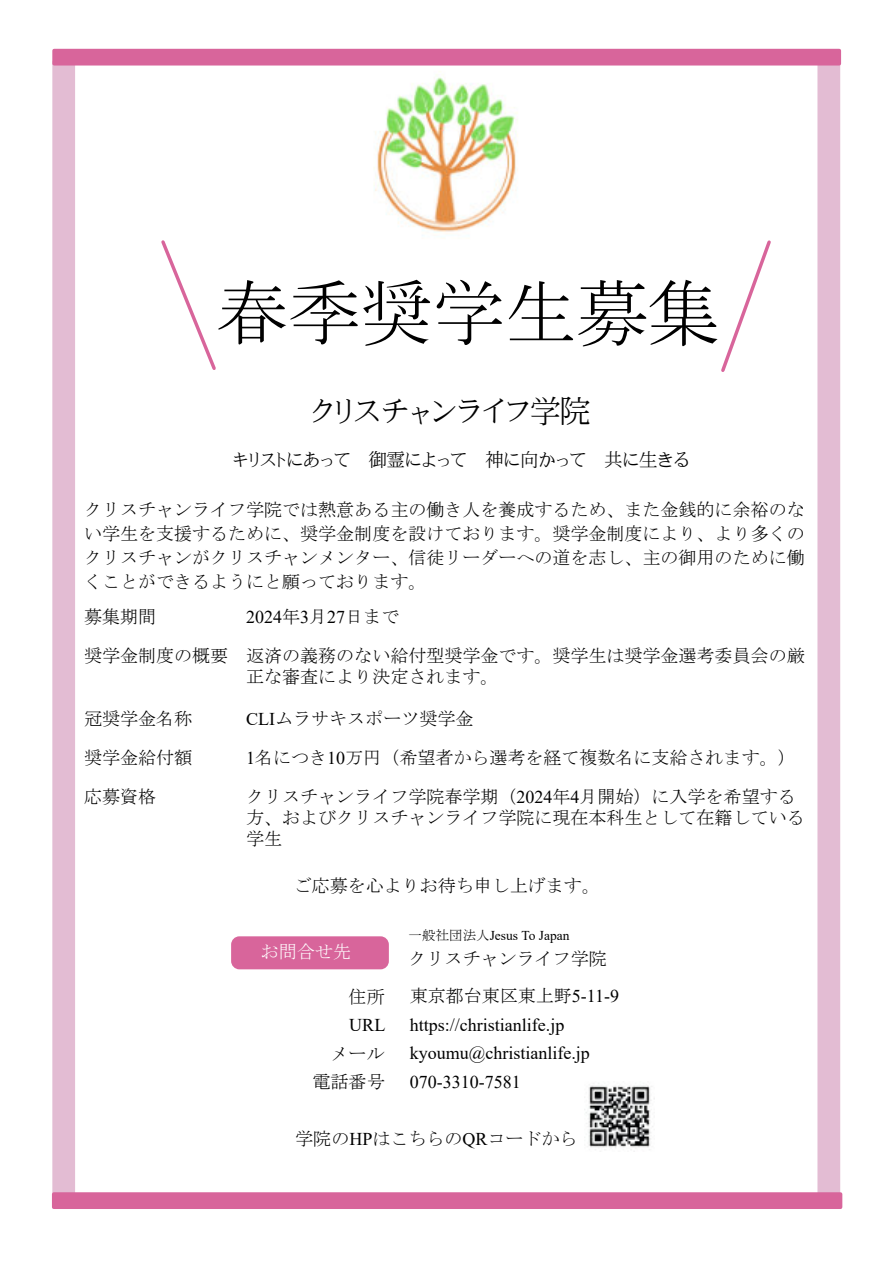
<style>
.page{position:relative;width:894px;height:1263px;background:#fff}
.page>*{position:absolute;margin:0;border:0;box-sizing:border-box;transform-origin:0 0}
.t1{font:72px "MS Mincho";color:#000}
.t2{font:30px "Mingti EGP4 Light SJIS";color:#000}
.t3{font:18px/24px "MS Mincho";color:#000}
.t4{font:18px/28.5px "Times New Roman";color:#000}
.t5{font:18px "Mingti EGP4 Light SJIS";color:#000}
.t6{font:18px "MS Mincho";color:#fff}
.t7{font:13.5px "Times New Roman";color:#000}
.s1{font-family:"MS Mincho"}
.s2{font-family:"Times New Roman"}
</style>
<div class="page">
<div style="left:231px;top:936px;width:158px;height:33px;background:#d8659b;border-radius:8px"></div>
<img style="left:584px;top:1083px;width:69px;height:67px">
<svg style="left:161px;top:240px;width:55px;height:130px"></svg>
<svg style="left:721px;top:240px;width:50px;height:132px"></svg>
<img style="left:266px;top:48px;width:361px;height:188px">
<div style="left:52px;top:60px;width:23px;height:1135px;background:#e3bcd3;border:3px solid #e3bcd3"></div>
<div style="left:817px;top:59px;width:22px;height:1135px;background:#e3bcd3;border:3px solid #e3bcd3"></div>
<div style="left:52px;top:49px;width:788px;height:17px;background:#d8659b;border:3px solid #d8659b"></div>
<div style="left:52px;top:1192px;width:790px;height:17px;background:#d8659b;border:3px solid #d8659b"></div>
<h1 class="t1" style="left:216px;top:277px;width:505px">春季奨学生募集</h1>
<h2 class="t2" style="left:310px;top:396px;width:281px">クリスチャンライフ学院</h2>
<p class="t5" style="left:232px;top:450px;width:458px">キリストにあって 御霊によって 神に向かって 共に生きる</p>
<p class="t3" style="left:84px;top:498px;width:722px;text-align:justify">クリスチャンライフ学院では熱意ある主の働き人を養成するため、また金銭的に余裕のない学生を支援するために、奨学金制度を設けております。奨学金制度により、より多くのクリスチャンがクリスチャンメンター、信徒リーダーへの道を志し、主の御用のために働くことができるようにと願っております。</p>
<p class="t3" style="left:84px;top:604px;width:73px">募集期間</p>
<p class="t4" style="left:246px;top:604px;width:154px">2024<span class="s1">年</span>3<span class="s1">月</span>27<span class="s1">日まで</span></p>
<p class="t3" style="left:246px;top:645px;width:559px;line-height:21px;text-indent:-162px">奨学金制度の概要 返済の義務のない給付型奨学金です。奨学生は奨学金選考委員会の厳正な審査により決定されます。</p>
<p class="t3" style="left:84px;top:706px;width:109px">冠奨学金名称</p>
<p class="t3" style="left:246px;top:706px;width:228px"><span class="s2">CLI</span>ムラサキスポーツ奨学金</p>
<p class="t3" style="left:84px;top:745px;width:109px">奨学金給付額</p>
<p class="t3" style="left:246px;top:745px;width:550px"><span class="s2">1</span>名につき<span class="s2">10</span>万円（希望者から選考を経て複数名に支給されます。）</p>
<p class="t3" style="left:84px;top:784px;width:73px">応募資格</p>
<p class="t3" style="left:246px;top:786px;width:560px;line-height:21px">クリスチャンライフ学院春学期（<span class="s2">2024</span>年<span class="s2">4</span>月開始）に入学を希望する方、およびクリスチャンライフ学院に現在本科生として在籍している学生</p>
<p class="t3" style="left:293px;top:874px;width:307px">ご応募を心よりお待ち申し上げます。</p>
<p class="t7" style="left:408px;top:930px;width:162px"><span class="s1">一般社団法人</span>Jesus To Japan</p>
<p class="t3" style="left:408px;top:940px;width:212px;line-height:37.2px">クリスチャンライフ学院東京都台東区東上野<span class="s2">5-11-9</span></p>
<p class="t4" style="left:409px;top:1012px;width:182px">https://christianlife.jp kyoumu@christianlife.jp<br>070-3310-7581</p>
<p class="t6" style="left:261px;top:942px;width:91px">お問合せ先</p>
<p class="t3" style="left:348px;top:984px;width:37px">住所</p>
<p class="t4" style="left:349px;top:1013px;width:38px">URL</p>
<p class="t3" style="left:312px;top:1039px;width:73px;line-height:28.5px;text-align:right">メール電話番号</p>
<p class="t3" style="left:295px;top:1126px;width:284px">学院の<span class="s2">HP</span>はこちらの<span class="s2">QR</span>コードから</p>
</div>
